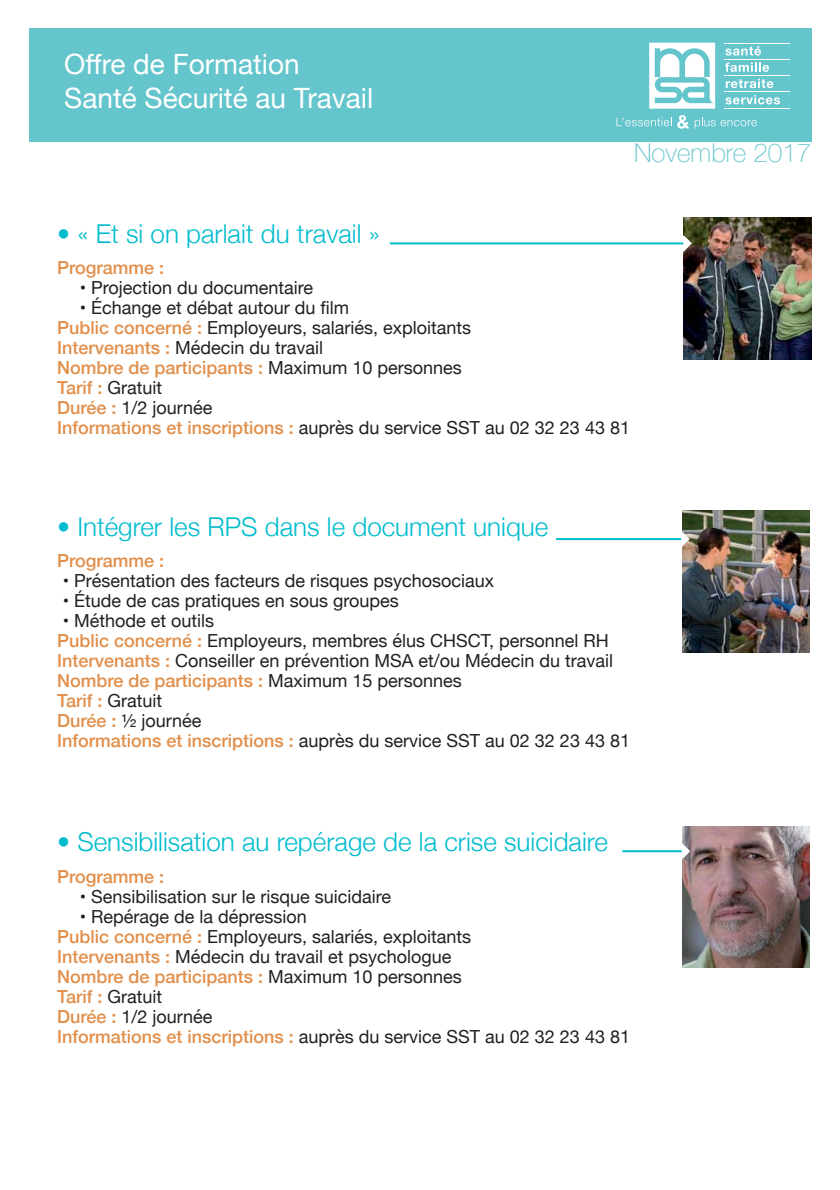
<style>
.page{position:relative;width:840px;height:1190px;background:#fff}
.page>*{position:absolute;margin:0;border:0;box-sizing:border-box;transform-origin:0 0}
.t1{font:28px/33.6px "Helvetica Neue";color:#fff}
.t2{font:300 26px "Helvetica Neue";color:#00bcce}
.t3{font:100 26px "Helvetica Neue";color:#65c5cc}
.t4{font:18px/20px "Helvetica Neue";color:#231f20}
.t5{font:500 18px "Helvetica Neue";color:#e18f4b}
.s1{font-weight:500;color:#e18f4b}
</style>
<div class="page">
<div style="left:29px;top:28px;width:782px;height:113px;background:#65c5cc"></div>
<svg style="left:725px;top:46px;width:36px;height:10px"></svg>
<svg style="left:725px;top:63px;width:44px;height:9px"></svg>
<svg style="left:726px;top:79px;width:48px;height:9px"></svg>
<svg style="left:725px;top:95px;width:55px;height:9px"></svg>
<hr style="left:724px;top:43px;width:66px;height:1px;background:#fff">
<hr style="left:724px;top:59px;width:66px;height:1px;background:#fff">
<hr style="left:724px;top:75px;width:66px;height:1px;background:#fff">
<hr style="left:724px;top:92px;width:66px;height:1px;background:#fff">
<hr style="left:724px;top:108px;width:66px;height:1px;background:#fff">
<svg style="left:649px;top:43px;width:66px;height:66px"></svg>
<svg style="left:617px;top:115px;width:72px;height:14px"></svg>
<svg style="left:695px;top:118px;width:62px;height:10px"></svg>
<img style="left:682px;top:826px;width:128px;height:142px">
<svg style="left:674px;top:843px;width:16px;height:16px"></svg>
<hr style="left:622px;top:850px;width:60px;height:2px;background:#00bcce">
<img style="left:682px;top:511px;width:128px;height:142px">
<svg style="left:673px;top:531px;width:17px;height:16px"></svg>
<hr style="left:556px;top:538px;width:125px;height:2px;background:#00bcce">
<img style="left:684px;top:218px;width:127px;height:142px">
<svg style="left:676px;top:235px;width:16px;height:17px"></svg>
<hr style="left:390px;top:242px;width:293px;height:2px;background:#00bcce">
<h1 class="t1" style="left:64px;top:47px;width:311px">Offre de Formation<br>Santé Sécurité au Travail</h1>
<h2 class="t3" style="left:634px;top:137px;width:179px">Novembre 2017</h2>
<h2 class="t2" style="left:57px;top:218px;width:324px">• « Et si on parlait du travail »</h2>
<p class="t5" style="left:57px;top:257px;width:109px">Programme :</p>
<p class="t4" style="left:80px;top:278px;width:235px">• Projection du documentaire</p>
<p class="t4" style="left:57px;top:298px;width:574px;text-indent:23px">• Échange et débat autour du film<br><span class="s1">Public concerné :</span> Employeurs, salariés, exploitants<br><span class="s1">Intervenants :</span> Médecin du travail<br><span class="s1">Nombre de participants :</span> Maximum 10 personnes<br><span class="s1">Tarif :</span> Gratuit<br><span class="s1">Durée :</span> 1/2 journée<br><span class="s1">Informations et inscriptions :</span> auprès du service SST au 02 32 23 43 81</p>
<h2 class="t2" style="left:57px;top:511px;width:493px">• Intégrer les RPS dans le document unique</h2>
<p class="t5" style="left:57px;top:550px;width:109px">Programme :</p>
<p class="t4" style="left:63px;top:571px;width:433px">• Présentation des facteurs de risques psychosociaux</p>
<p class="t4" style="left:63px;top:591px;width:338px">• Étude de cas pratiques en sous groupes</p>
<p class="t4" style="left:57px;top:611px;width:574px;text-indent:6px">• Méthode et outils<br><span class="s1">Public concerné :</span> Employeurs, membres élus CHSCT, personnel RH <span class="s1">Intervenants :</span> Conseiller en prévention MSA et/ou Médecin du travail <span class="s1">Nombre de participants :</span> Maximum 15 personnes<br><span class="s1">Tarif :</span> Gratuit<br><span class="s1">Durée :</span> ½ journée<br><span class="s1">Informations et inscriptions :</span> auprès du service SST au 02 32 23 43 81</p>
<h2 class="t2" style="left:57px;top:826px;width:552px">• Sensibilisation au repérage de la crise suicidaire</h2>
<p class="t5" style="left:57px;top:865px;width:109px">Programme :</p>
<p class="t4" style="left:80px;top:886px;width:313px">• Sensibilisation sur le risque suicidaire</p>
<p class="t4" style="left:57px;top:906px;width:574px;text-indent:23px">• Repérage de la dépression<br><span class="s1">Public concerné :</span> Employeurs, salariés, exploitants<br><span class="s1">Intervenants :</span> Médecin du travail et psychologue<br><span class="s1">Nombre de participants :</span> Maximum 10 personnes<br><span class="s1">Tarif :</span> Gratuit<br><span class="s1">Durée :</span> 1/2 journée<br><span class="s1">Informations et inscriptions :</span> auprès du service SST au 02 32 23 43 81</p>
</div>
